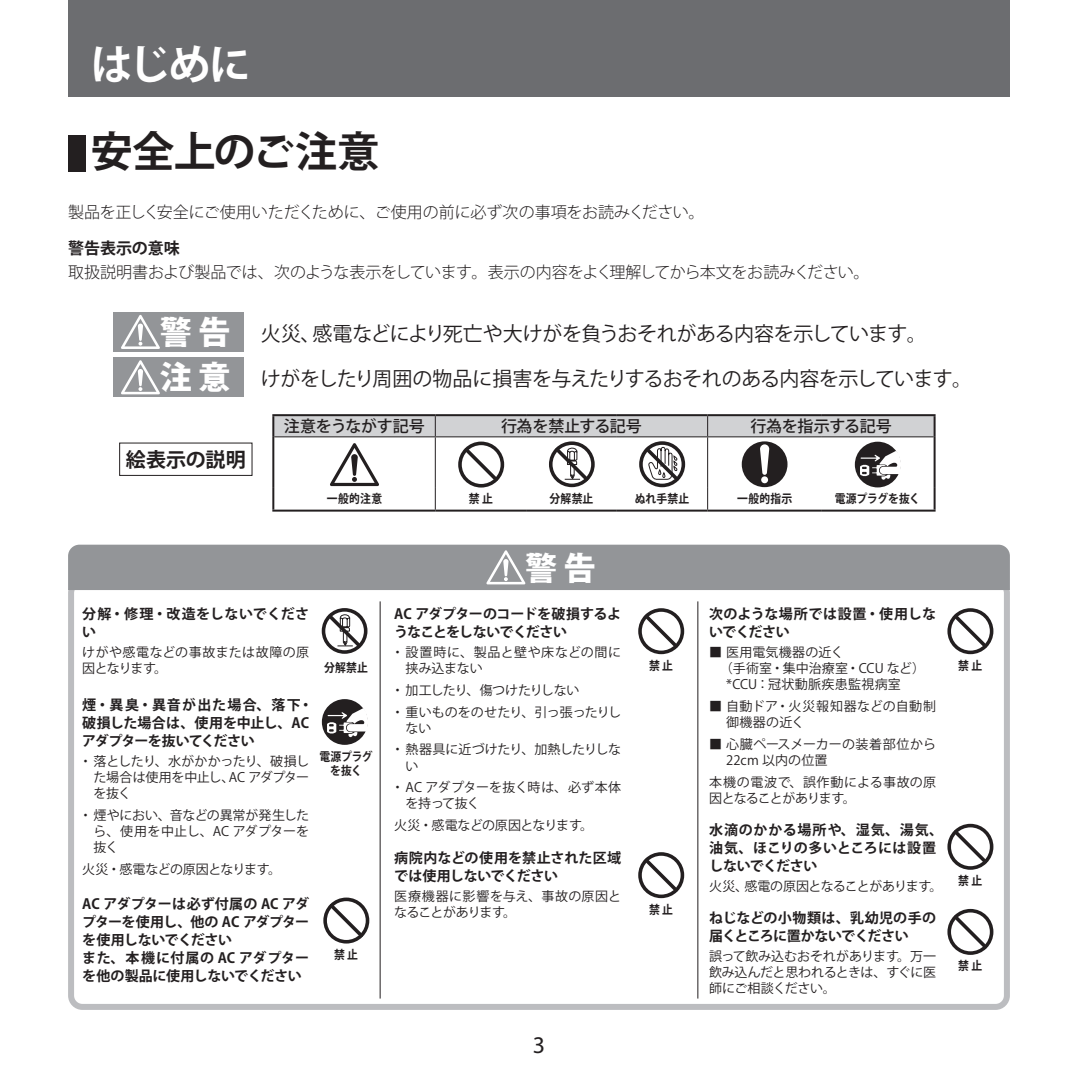
<style>
.page{position:relative;width:1078px;height:1078px;background:#fff}
.page>*{position:absolute;margin:0;border:0;box-sizing:border-box;transform-origin:0 0}
.t1{font:700 42px "Koz Go Std";letter-spacing:-.01em;color:#231f20}
.t2{font:700 42px "Koz Go Std";color:#fff}
.t3{font:800 32px "Koz Go Std";color:#fff}
.t4{font:24px "Myriad Pro";color:#231f20}
.t5{font:20px "Koz Go Std";letter-spacing:-.02em;color:#231f20}
.t6{font:700 20px "Koz Go Std";color:#231f20}
.t7{font:300 16px "Koz Go Std";letter-spacing:-.01em;color:#231f20}
.t8{font:500 16px "Koz Go Std";letter-spacing:-.02em;color:#231f20}
.t9{font:700 16px "Koz Go Std";color:#231f20}
.t10{font:700 14px/18px "Koz Go Std";letter-spacing:-.01em;color:#231f20}
.t11{font:700 14px/18px "Koz Go Std";letter-spacing:.025em;color:#231f20}
.t12{font:700 14px/18px "Koz Go Std";letter-spacing:-.03em;color:#231f20}
.t13{font:700 14px/18px "Koz Go Std";letter-spacing:.01em;color:#231f20}
.t14{font:700 14px/18px "Koz Go Std";letter-spacing:.035em;color:#231f20}
.t15{font:13px/16px "Koz Go Std";letter-spacing:-.01em;color:#231f20}
.t16{font:13px/16px "Koz Go Std";letter-spacing:.03em;color:#231f20}
.t17{font:13px/21.6px "Koz Go Std";letter-spacing:-.03em;color:#231f20}
.t18{font:13px/16px "Koz Go Std";letter-spacing:.015em;color:#231f20}
.t19{font:13px/16px "Koz Go Std";letter-spacing:.01em;color:#231f20}
.t20{font:13px/16px "Koz Go Std";letter-spacing:.025em;color:#231f20}
.t21{font:13px "Koz Go Std";letter-spacing:-.035em;color:#231f20}
.t22{font:13px "Koz Go Std";letter-spacing:.02em;color:#231f20}
.t23{font:700 12px "Koz Go Std";letter-spacing:.015em;color:#231f20;scale:.9 1}
.t24{font:700 12px "Koz Go Std";letter-spacing:-.01em;color:#231f20;scale:.9 1}
.t25{font:700 12px/14px "Koz Go Std";letter-spacing:-.02em;color:#231f20;text-align:center;scale:.9 1}
.s1{font-weight:800;font-size:32px;color:#fff}
</style>
<div class="page">
<div style="left:119px;top:442px;width:133px;height:34px;border:1px solid #231f20"></div>
<div style="left:113px;top:312px;width:131px;height:39px;background:#939598"></div>
<svg style="left:121px;top:315px;width:39px;height:34px"></svg>
<div style="left:113px;top:357px;width:131px;height:40px;background:#939598"></div>
<svg style="left:121px;top:360px;width:39px;height:34px"></svg>
<hr style="left:933px;top:416px;width:2px;height:21px;background:#231f20">
<hr style="left:272px;top:414px;width:163px;height:2px;background:#231f20">
<hr style="left:272px;top:416px;width:2px;height:21px;background:#231f20">
<hr style="left:435px;top:414px;width:91px;height:2px;background:#231f20">
<hr style="left:526px;top:414px;width:90px;height:2px;background:#231f20">
<hr style="left:616px;top:414px;width:91px;height:2px;background:#231f20">
<hr style="left:707px;top:414px;width:113px;height:2px;background:#231f20">
<hr style="left:820px;top:414px;width:115px;height:2px;background:#231f20">
<hr style="left:272px;top:437px;width:2px;height:51px;background:#231f20">
<hr style="left:933px;top:437px;width:2px;height:51px;background:#231f20">
<hr style="left:272px;top:488px;width:2px;height:21px;background:#231f20">
<hr style="left:933px;top:488px;width:2px;height:21px;background:#231f20">
<hr style="left:272px;top:509px;width:163px;height:2px;background:#231f20">
<hr style="left:435px;top:509px;width:91px;height:2px;background:#231f20">
<hr style="left:526px;top:509px;width:90px;height:2px;background:#231f20">
<hr style="left:616px;top:509px;width:91px;height:2px;background:#231f20">
<hr style="left:707px;top:509px;width:113px;height:2px;background:#231f20">
<hr style="left:820px;top:509px;width:115px;height:2px;background:#231f20">
<svg style="left:273px;top:415px;width:661px;height:94px"></svg>
<div style="left:68px;top:0;width:941px;height:96px;background:#6c6d70"></div>
<div style="left:68px;top:135px;width:17px;height:36px;background:#231f20"></div>
<div style="left:68px;top:578px;width:941px;height:431px;border:6px solid #bcbdc0;border-radius:11px"></div>
<div style="left:322px;top:699px;width:45px;height:45px;background:#231f20;border-radius:50%"></div>
<svg style="left:327px;top:708px;width:41px;height:30px"></svg>
<hr style="left:379px;top:601px;width:1px;height:397px;background:#231f20">
<hr style="left:697px;top:601px;width:1px;height:397px;background:#231f20">
<svg style="left:321px;top:608px;width:46px;height:45px"></svg>
<svg style="left:323px;top:897px;width:46px;height:46px"></svg>
<svg style="left:638px;top:608px;width:46px;height:46px"></svg>
<svg style="left:947px;top:608px;width:46px;height:46px"></svg>
<svg style="left:638px;top:852px;width:46px;height:45px"></svg>
<svg style="left:947px;top:823px;width:46px;height:46px"></svg>
<svg style="left:947px;top:908px;width:46px;height:46px"></svg>
<div style="left:68px;top:544px;width:941px;height:46px;background:#939598"></div>
<h1 class="t2" style="left:91px;top:38px;width:161px">はじめに</h1>
<h1 class="t1" style="left:91px;top:125px;width:290px">安全上のご注意</h1>
<p class="t7" style="left:68px;top:202px;width:637px">製品を正しく安全にご使用いただくために、ご使用の前に必ず次の事項をお読みください。</p>
<p class="t9" style="left:68px;top:237px;width:113px">警告表示の意味</p>
<p class="t7" style="left:68px;top:262px;width:802px">取扱説明書および製品では、次のような表示をしています。表示の内容をよく理解してから本文をお読みください。</p>
<h3 class="t5" style="left:160px;top:321px;width:768px"><span class="s1">警 告</span> 火災、感電などにより死亡や大けがを負うおそれがある内容を示しています。</h3>
<h3 class="t5" style="left:160px;top:366px;width:813px"><span class="s1">注 意</span> けがをしたり周囲の物品に損害を与えたりするおそれのある内容を示しています。</h3>
<p class="t8" style="left:284px;top:416px;width:142px">注意をうながす記号</p>
<p class="t8" style="left:501px;top:416px;width:142px">行為を禁止する記号</p>
<p class="t8" style="left:750px;top:416px;width:143px">行為を指示する記号</p>
<h3 class="t6" style="left:126px;top:446px;width:121px">絵表示の説明</h3>
<p class="t23" style="left:327px;top:491px;width:63px">一般的注意</p>
<p class="t23" style="left:469px;top:491px;width:28px">禁 止</p>
<p class="t23" style="left:549px;top:491px;width:50px">分解禁止</p>
<p class="t23" style="left:634px;top:491px;width:62px">ぬれ手禁止</p>
<p class="t23" style="left:736px;top:491px;width:63px">一般的指示</p>
<p class="t24" style="left:834px;top:491px;width:96px">電源プラグを抜く</p>
<p class="t14" style="left:82px;top:606px;width:228px">分解・修理・改造をしないでください</p>
<p class="t20" style="left:82px;top:645px;width:228px">けがや感電などの事故または故障の原因となります。</p>
<p class="t10" style="left:82px;top:696px;width:232px">煙・異臭・異音が出た場合、落下・破損した場合は、使用を中止し、ACアダプターを抜いてください</p>
<p class="t15" style="left:94px;top:753px;width:217px;text-align:justify;text-indent:-15px">・落としたり、水がかかったり、破損した場合は使用を中止し、AC アダプターを抜く</p>
<p class="t15" style="left:94px;top:807px;width:217px;text-align:justify;text-indent:-15px">・煙やにおい、音などの異常が発生したら、使用を中止し、AC アダプターを抜く</p>
<p class="t17" style="left:82px;top:858px;width:200px">火災・感電などの原因となります。</p>
<p class="t10" style="left:82px;top:895px;width:228px">AC アダプターは必ず付属の AC アダプターを使用し、他の AC アダプターを使用しないでください<br>また、本機に付属の AC アダプターを他の製品に使用しないでください</p>
<p class="t23" style="left:324px;top:659px;width:50px">分解禁止</p>
<p class="t25" style="left:319px;top:749px;width:61px">電源プラグを抜く</p>
<p class="t23" style="left:334px;top:946px;width:28px">禁 止</p>
<h2 class="t3" style="left:525px;top:546px;width:72px">警 告</h2>
<p class="t12" style="left:394px;top:606px;width:228px">AC アダプターのコードを破損するようなことをしないでください</p>
<p class="t16" style="left:405px;top:645px;width:217px;text-indent:-15px">・設置時に、製品と壁や床などの間に挟み込まない</p>
<p class="t15" style="left:391px;top:680px;width:232px;line-height:21.6px">・加工したり、傷つけたりしない<br>・重いものをのせたり、引っ張ったりし</p>
<p class="t15" style="left:391px;top:717px;width:232px;line-height:21.6px;text-indent:15px">ない<br>・熱器具に近づけたり、加熱したりしな</p>
<p class="t15" style="left:391px;top:755px;width:232px;line-height:21.6px;text-indent:15px">い<br>・AC アダプターを抜く時は、必ず本体</p>
<p class="t17" style="left:394px;top:793px;width:200px;text-indent:11px">を持って抜く<br>火災・感電などの原因となります。</p>
<p class="t10" style="left:394px;top:849px;width:228px">病院内などの使用を禁止された区域では使用しないでください</p>
<p class="t15" style="left:394px;top:888px;width:228px">医療機器に影響を与え、事故の原因となることがあります。</p>
<h3 class="t4" style="left:532px;top:1029px;width:14px">3</h3>
<p class="t13" style="left:709px;top:606px;width:228px">次のような場所では設置・使用しないでください</p>
<p class="t18" style="left:709px;top:645px;width:136px">■ 医用電気機器の近く</p>
<p class="t15" style="left:719px;top:661px;width:207px">（手術室・集中治療室・CCU など）</p>
<p class="t22" style="left:726px;top:676px;width:176px">*CCU：冠状動脈疾患監視病室</p>
<p class="t16" style="left:726px;top:698px;width:211px;text-indent:-17px">■ 自動ドア・火災報知器などの自動制御機器の近く</p>
<p class="t18" style="left:726px;top:736px;width:211px;text-indent:-17px">■ 心臓ペースメーカーの装着部位から<br>22cm 以内の位置</p>
<p class="t19" style="left:709px;top:774px;width:228px">本機の電波で、誤作動による事故の原因となることがあります。</p>
<p class="t11" style="left:709px;top:821px;width:235px">水滴のかかる場所や、湿気、湯気、油気、ほこりの多いところには設置しないでください</p>
<p class="t21" style="left:709px;top:877px;width:235px">火災、感電の原因となることがあります。</p>
<p class="t10" style="left:709px;top:909px;width:228px">ねじなどの小物類は、乳幼児の手の届くところに置かないでください</p>
<p class="t15" style="left:709px;top:948px;width:228px;text-align:justify">誤って飲み込むおそれがあります。万一飲み込んだと思われるときは、すぐに医師にご相談ください。</p>
<p class="t23" style="left:957px;top:958px;width:28px">禁 止</p>
<p class="t23" style="left:649px;top:657px;width:28px">禁 止</p>
<p class="t23" style="left:957px;top:657px;width:28px">禁 止</p>
<p class="t23" style="left:957px;top:872px;width:28px">禁 止</p>
<p class="t23" style="left:649px;top:901px;width:28px">禁 止</p>
</div>
